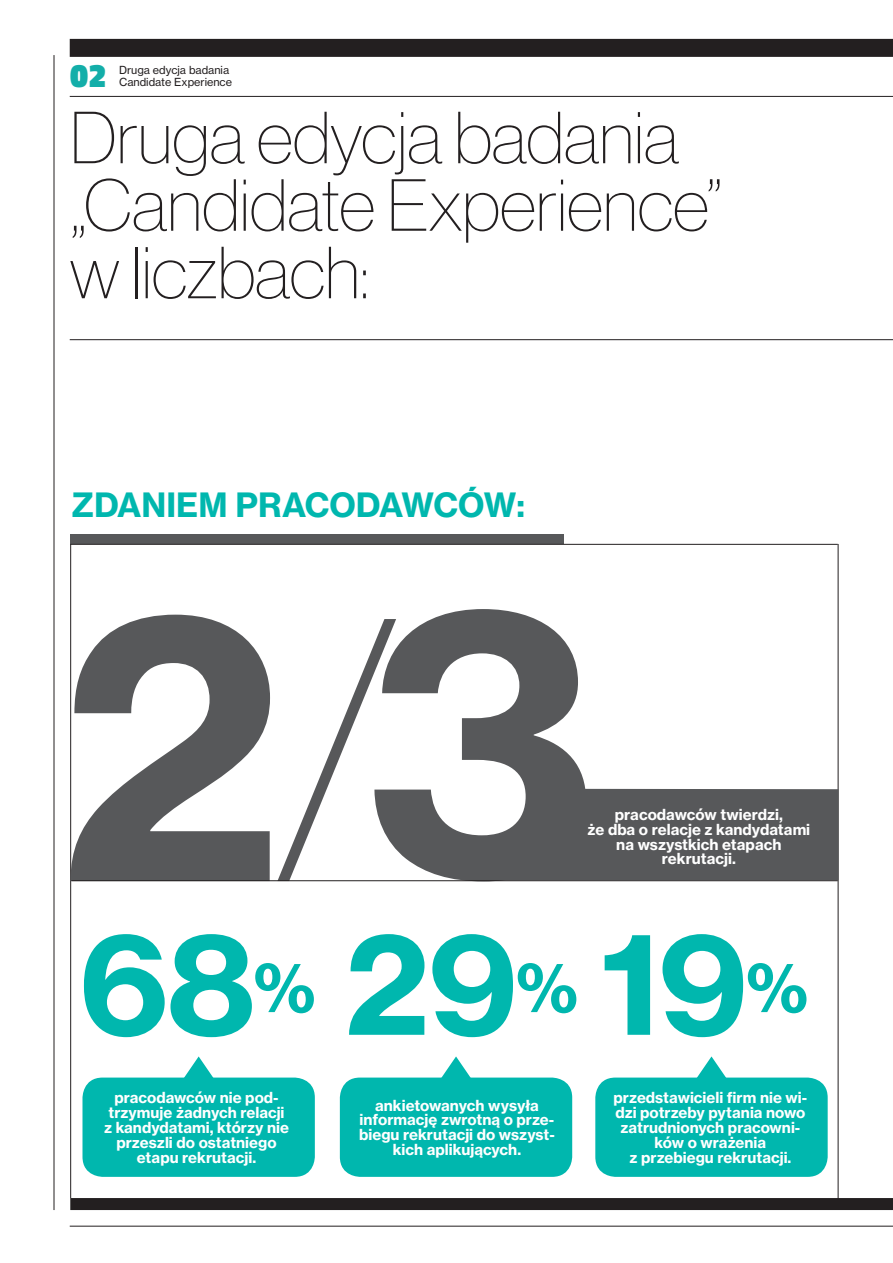
<style>
.page{position:relative;width:893px;height:1263px;background:#fff}
.page>*{position:absolute;margin:0;border:0;box-sizing:border-box;transform-origin:0 0}
.t1{font:366.3px "N Haas Grotesk TX Pro 75 Bd";color:#57585a}
.t2{font:138.45px "N Haas Grotesk TX Pro 75 Bd";color:#00b7ae}
.t3{font:72px "N Haas Grotesk DS Pro 25 Th";color:#231f20}
.t4{font:33px "N Haas Grotesk TX Pro 75 Bd";color:#00b7ae}
.t5{font:900 32.85px "Titillium Web";color:#13aea9}
.t6{font:15px/14.9px "N Haas Grotesk TX Pro 75 Bd";color:#fff;text-align:center}
.t7{font:10.95px "N Haas Grotesk TX Pro 55 Rg";color:#231f20}
.s1{font-family:"N Haas Grotesk DS Pro 25 Th"}
.s2{font-size:366px}
</style>
<div class="page">
<div style="left:70px;top:534px;width:494px;height:10px;background:#57585a"></div>
<hr style="left:54px;top:55px;width:1px;height:1155px;background:#231f20">
<hr style="left:70px;top:96px;width:823px;height:1px;background:#231f20">
<hr style="left:70px;top:1226px;width:823px;height:1px;background:#231f20">
<div style="left:70px;top:1198px;width:823px;height:12px;background:#231f20"></div>
<div style="left:70px;top:39px;width:823px;height:18px;background:#231f20"></div>
<hr style="left:70px;top:544px;width:768px;height:1px;background:#231f20">
<hr style="left:70px;top:544px;width:1px;height:654px;background:#231f20">
<hr style="left:838px;top:544px;width:1px;height:655px;background:#231f20">
<div style="left:82px;top:1077px;width:233px;height:100px;background:#00b7ae;border-radius:20px"></div>
<svg style="left:184px;top:1056px;width:30px;height:22px"></svg>
<div style="left:340px;top:1077px;width:232px;height:100px;background:#00b7ae;border-radius:20px"></div>
<svg style="left:441px;top:1056px;width:30px;height:22px"></svg>
<div style="left:595px;top:1077px;width:233px;height:100px;background:#00b7ae;border-radius:20px"></div>
<svg style="left:696px;top:1056px;width:30px;height:22px"></svg>
<hr style="left:70px;top:339px;width:823px;height:1px;background:#231f20">
<svg style="left:482px;top:789px;width:356px;height:91px;background:#6d6d6f"></svg>
<hr style="left:71px;top:880px;width:767px;height:1px;background:#231f20">
<p class="t5" style="left:70px;top:52px;width:38px">02</p>
<p class="t7" style="left:119px;top:63px;width:112px">Druga edycja badania</p>
<p class="t7" style="left:119px;top:75px;width:115px">Candidate Experience</p>
<p class="t3" style="left:70px;top:98px;width:611px">Druga edycja badania</p>
<p class="t3" style="left:70px;top:165px;width:654px">„Candidate Experience”</p>
<p class="t3" style="left:70px;top:233px;width:301px">w liczbach:</p>
<p class="t4" style="left:71px;top:484px;width:455px">ZDANIEM PRACODAWCÓW:</p>
<p class="t1" style="left:59px;top:516px;width:540px">2<span class="s1">/</span><span class="s2">3</span></p>
<p class="t6" style="left:615px;top:807px;width:169px">pracodawców twierdzi,</p>
<p class="t6" style="left:587px;top:822px;width:224px">że dba o relacje z kandydatami</p>
<p class="t6" style="left:616px;top:837px;width:167px">na wszystkich etapach</p>
<p class="t6" style="left:662px;top:851px;width:75px">rekrutacji.</p>
<p class="t2" style="left:79px;top:897px;width:731px">68<sup>%</sup> 29<sup>%</sup> 19<sup>%</sup></p>
<p class="t6" style="left:104px;top:1090px;width:186px">pracodawców nie pod&shy;trzymuje żadnych relacji z kandydatami, którzy nie przeszli do ostatniego etapu rekrutacji.</p>
<p class="t6" style="left:359px;top:1098px;width:197px">ankietowanych wysyła informację zwrotną o prze&shy;biegu rekrutacji do wszyst&shy;kich aplikujących.</p>
<p class="t6" style="left:614px;top:1090px;width:195px">przedstawicieli firm nie wi&shy;dzi potrzeby pytania nowo zatrudnionych pracowni&shy;ków o wrażenia<br>z przebiegu rekrutacji.</p>
</div>
